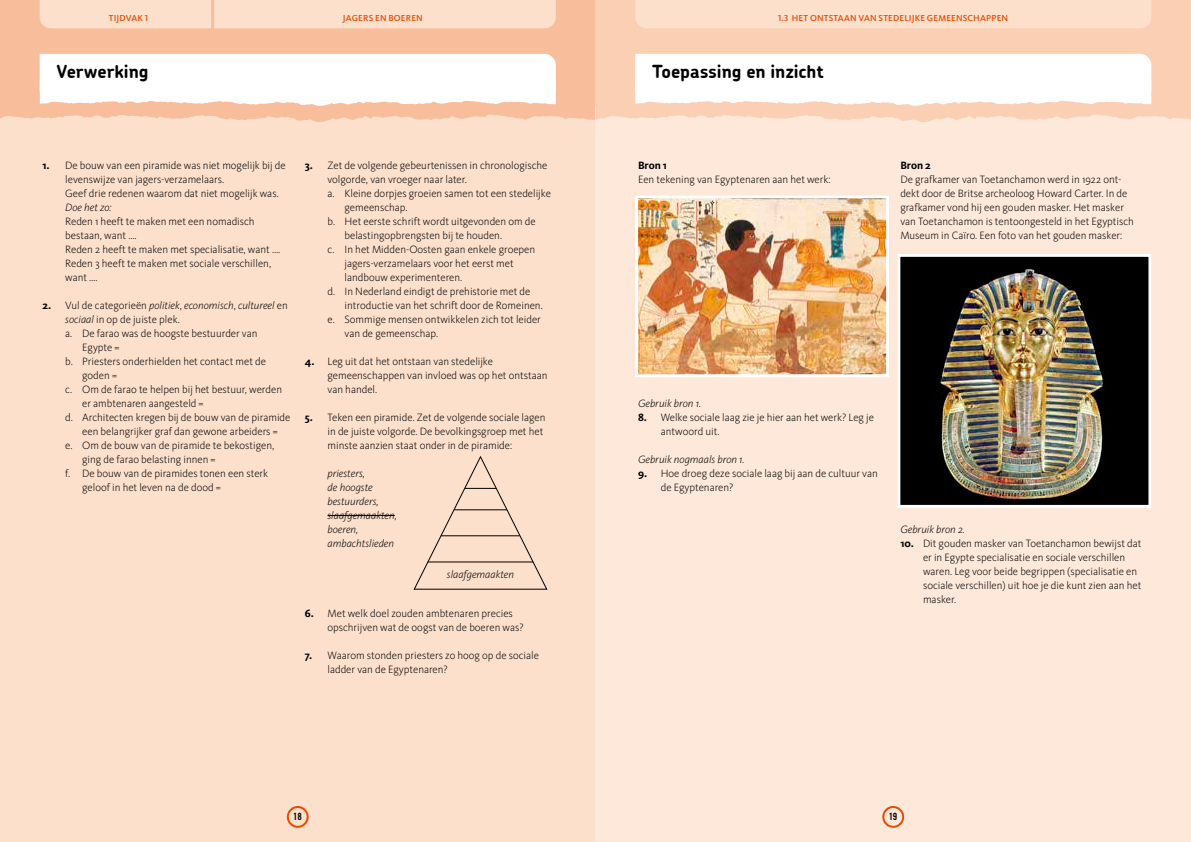
<style>
.page{position:relative;width:1191px;height:842px;background:#fff}
.page>*{position:absolute;margin:0;border:0;box-sizing:border-box;transform-origin:0 0}
.t1{font:700 18px "Chevin";color:#000}
.t2{font:300 11px/14px "Kievit OT";color:#000}
.t3{font:italic 300 11px/14px "Kievit OT";color:#000}
.t4{font:700 11px "Kievit OT";color:#000}
.t5{font:10px "Trade Gothic LT Std Bd Cn 20";color:#000}
.t6{font:500 9px "Kievit OT";letter-spacing:.02em;color:#e84c04}
.s1{font-weight:700}
.s2{font-weight:700;font-style:normal}
.s3{font-style:normal}
.s4{font-style:italic}
</style>
<div class="page">
<div style="left:0;top:0;width:595px;height:107px;background:#f8be9b"></div>
<div style="left:0;top:106px;width:595px;height:736px;background:#fce0cc"></div>
<div style="left:595px;top:0;width:596px;height:107px;background:#fbcfb4"></div>
<div style="left:595px;top:106px;width:596px;height:736px;background:#fde8d9"></div>
<svg style="left:0;top:54px;width:1191px;height:68px"></svg>
<hr style="left:327px;top:515px;width:68px;height:1px;background:#000">
<svg style="left:414px;top:456px;width:133px;height:134px"></svg>
<hr style="left:428px;top:562px;width:105px;height:1px;background:#000">
<hr style="left:441px;top:536px;width:78px;height:1px;background:#000">
<hr style="left:454px;top:510px;width:53px;height:1px;background:#000">
<hr style="left:465px;top:488px;width:31px;height:1px;background:#000">
<img style="left:635px;top:195px;width:254px;height:182px">
<img style="left:897px;top:254px;width:255px;height:254px">
<div style="left:287px;top:806px;width:22px;height:22px;border:2px solid #e84c04;border-radius:50%"></div>
<div style="left:882px;top:806px;width:22px;height:22px;border:2px solid #e84c04;border-radius:50%"></div>
<div style="left:40px;top:0;width:516px;height:28px;background:#fce0cc"></div>
<hr style="left:211px;top:0;width:3px;height:34px;background:#f8be9b">
<div style="left:635px;top:0;width:516px;height:28px;background:#fce0cc"></div>
<p class="t6" style="left:109px;top:13px;width:41px">TIJDVAK 1</p>
<p class="t6" style="left:343px;top:13px;width:7px">JAGERS</p>
<p class="t6" style="left:375px;top:13px;width:20px">EN BOEREN</p>
<p class="t6" style="left:778px;top:13px;width:231px">1.3 H ET ONTSTAAN VAN STEDELIJKE GEMEENSCHAPPEN</p>
<h1 class="t1" style="left:57px;top:60px;width:93px">Verwerking</h1>
<p class="t2" style="left:65px;top:158px;width:222px;text-indent:-23px"><span class="s1">1.</span> De bouw van een piramide was niet mogelijk bij de levenswijze van jagers-verzamelaars.<br>Geef drie redenen waarom dat niet mogelijk was.</p>
<p class="t3" style="left:65px;top:200px;width:48px">Doe het zo:</p>
<p class="t2" style="left:65px;top:214px;width:217px">Reden 1 heeft te maken met een nomadisch bestaan, want ….<br>Reden 2 heeft te maken met specialisatie, want ….<br>Reden 3 heeft te maken met sociale verschillen, want ….</p>
<p class="t3" style="left:43px;top:298px;width:247px"><span class="s2">2.</span> <span class="s3">Vul de categorieën</span> politiek<span class="s3">,</span> economisch<span class="s3">,</span> cultureel <span class="s3">en</span></p>
<p class="t2" style="left:65px;top:312px;width:116px"><span class="s4">sociaal</span> in op de juiste plek.</p>
<p class="t2" style="left:65px;top:326px;width:194px">a. De farao was de hoogste bestuurder van</p>
<p class="t2" style="left:82px;top:340px;width:39px">Egypte =</p>
<p class="t2" style="left:65px;top:354px;width:202px">b. Priesters onderhielden het contact met de</p>
<p class="t2" style="left:82px;top:368px;width:36px">goden =</p>
<p class="t2" style="left:65px;top:382px;width:218px">c. Om de farao te helpen bij het bestuur, werden</p>
<p class="t2" style="left:82px;top:396px;width:123px">er ambtenaren aangesteld =</p>
<p class="t2" style="left:65px;top:410px;width:227px">d. Architecten kregen bij de bouw van de piramide</p>
<p class="t2" style="left:82px;top:424px;width:197px">een belangrijker graf dan gewone arbeiders =</p>
<p class="t2" style="left:65px;top:438px;width:211px">e. Om de bouw van de piramide te bekostigen,</p>
<p class="t2" style="left:82px;top:452px;width:135px">ging de farao belasting innen =</p>
<p class="t2" style="left:65px;top:466px;width:204px">f. De bouw van de piramides tonen een sterk</p>
<p class="t2" style="left:82px;top:480px;width:140px">geloof in het leven na de dood =</p>
<p class="t2" style="left:305px;top:158px;width:244px"><span class="s1">3.</span> Zet de volgende gebeurtenissen in chronologische</p>
<p class="t2" style="left:327px;top:172px;width:141px">volgorde, van vroeger naar later.</p>
<p class="t2" style="left:327px;top:186px;width:225px">a. Kleine dorpjes groeien samen tot een stedelijke</p>
<p class="t2" style="left:344px;top:200px;width:64px">gemeenschap.</p>
<p class="t2" style="left:327px;top:214px;width:210px">b. Het eerste schrift wordt uitgevonden om de</p>
<p class="t2" style="left:344px;top:228px;width:159px">belastingopbrengsten bij te houden.</p>
<p class="t2" style="left:327px;top:242px;width:209px">c. In het Midden-Oosten gaan enkele groepen</p>
<p class="t2" style="left:344px;top:256px;width:171px">jagers-verzamelaars voor het eerst met</p>
<p class="t2" style="left:344px;top:270px;width:119px">landbouw experimenteren.</p>
<p class="t2" style="left:327px;top:284px;width:204px">d. In Nederland eindigt de prehistorie met de</p>
<p class="t2" style="left:344px;top:298px;width:200px">introductie van het schrift door de Romeinen.</p>
<p class="t2" style="left:327px;top:312px;width:215px">e. Sommige mensen ontwikkelen zich tot leider</p>
<p class="t2" style="left:344px;top:326px;width:95px">van de gemeenschap.</p>
<p class="t2" style="left:327px;top:354px;width:222px;text-indent:-23px"><span class="s1">4.</span> Leg uit dat het ontstaan van stedelijke gemeenschappen van invloed was op het ontstaan van handel.</p>
<p class="t2" style="left:327px;top:410px;width:219px;text-indent:-23px"><span class="s1">5.</span> Teken een piramide. Zet de volgende sociale lagen in de juiste volgorde. De bevolkingsgroep met het minste aanzien staat onder in de piramide:</p>
<p class="t3" style="left:327px;top:466px;width:71px">priesters,<br>de hoogste bestuurders, slaafgemaakten, boeren, ambachtslieden</p>
<p class="t3" style="left:447px;top:567px;width:69px">slaafgemaakten</p>
<p class="t2" style="left:327px;top:606px;width:198px;text-indent:-23px"><span class="s1">6.</span> Met welk doel zouden ambtenaren precies opschrijven wat de oogst van de boeren was?</p>
<p class="t2" style="left:327px;top:648px;width:213px;text-indent:-23px"><span class="s1">7.</span> Waarom stonden priesters zo hoog op de sociale ladder van de Egyptenaren?</p>
<h1 class="t1" style="left:652px;top:60px;width:173px">Toepassing en inzicht</h1>
<p class="t4" style="left:638px;top:158px;width:30px">Bron 1</p>
<p class="t2" style="left:638px;top:172px;width:194px">Een tekening van Egyptenaren aan het werk:</p>
<p class="t4" style="left:900px;top:158px;width:32px">Bron 2</p>
<p class="t2" style="left:900px;top:172px;width:235px">De grafkamer van Toetanchamon werd in 1922 ont&shy;dekt door de Britse archeoloog Howard Carter. In de grafkamer vond hij een gouden masker. Het masker van Toetanchamon is tentoongesteld in het Egyptisch Museum in Caïro. Een foto van het gouden masker:</p>
<p class="t3" style="left:638px;top:396px;width:65px">Gebruik bron 1.</p>
<p class="t2" style="left:660px;top:410px;width:215px;text-indent:-23px"><span class="s1">8.</span> Welke sociale laag zie je hier aan het werk? Leg je antwoord uit.</p>
<p class="t3" style="left:638px;top:452px;width:108px">Gebruik nogmaals bron 1.</p>
<p class="t2" style="left:660px;top:466px;width:219px;text-indent:-23px"><span class="s1">9.</span> Hoe droeg deze sociale laag bij aan de cultuur van de Egyptenaren?</p>
<p class="t3" style="left:900px;top:522px;width:66px">Gebruik bron 2.</p>
<p class="t2" style="left:923px;top:536px;width:220px;text-indent:-23px"><span class="s1">10.</span> Dit gouden masker van Toetanchamon bewijst dat er in Egypte specialisatie en sociale verschillen waren. Leg voor beide begrippen (specialisatie en sociale verschillen) uit hoe je die kunt zien aan het masker.</p>
<p class="t5" style="left:293px;top:810px;width:10px">18</p>
<p class="t5" style="left:888px;top:810px;width:10px">19</p>
</div>
